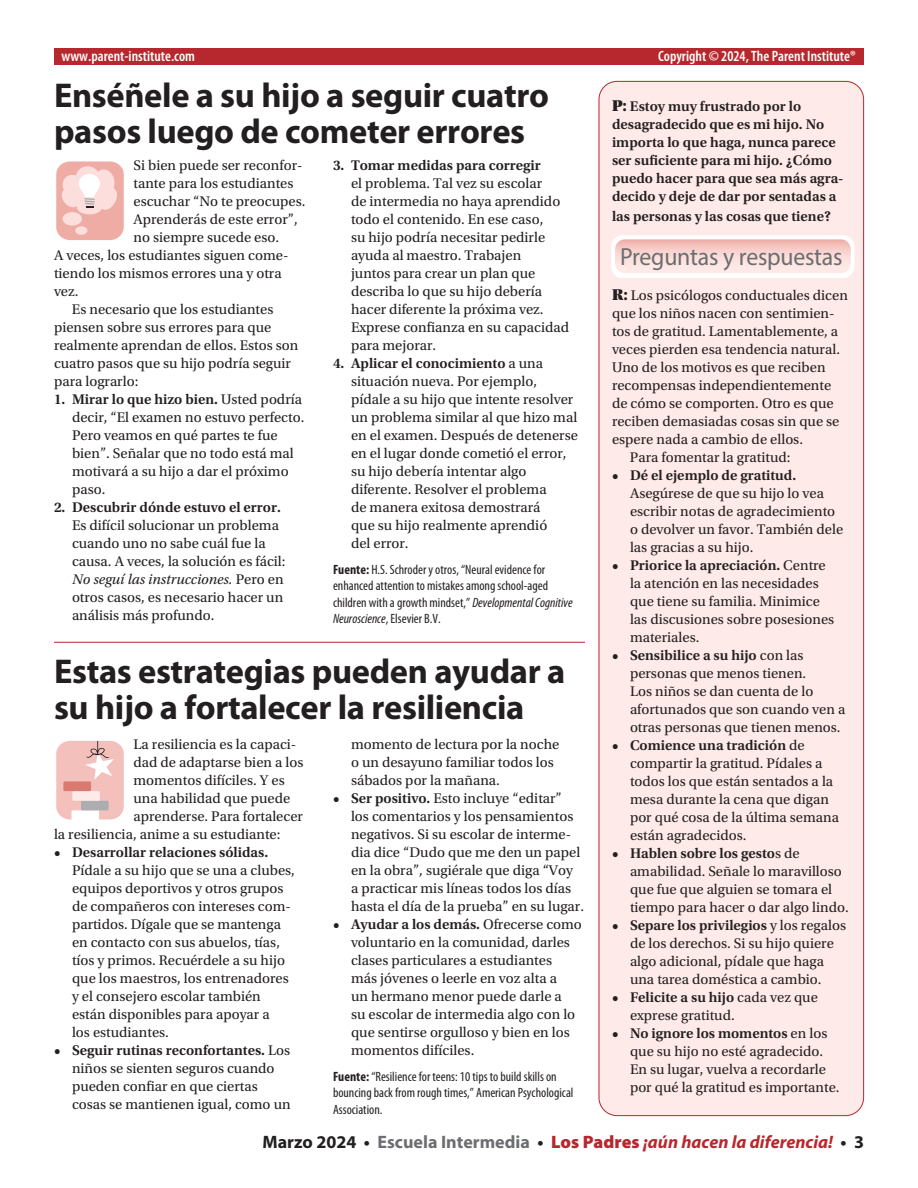
<style>
.page{position:relative;width:918px;height:1188px;background:#fff}
.page>*{position:absolute;margin:0;border:0;box-sizing:border-box;transform-origin:0 0}
.t1{font:700 34.5px/36px "Myriad Pro";letter-spacing:-.01em;color:#231f20}
.t2{font:24.75px "Block Berthold BQ";letter-spacing:-.01em;color:#6c6d70;scale:.96 1}
.t3{font:italic 700 18px "Myriad Pro";color:#b6282d}
.t4{font:600 condensed 15px "Myriad Pro";color:#fff}
.t5{font:14.7px/18px "Utopia Std";color:#231f20}
.t6{font:600 14.7px/18px "Utopia Std";color:#231f20}
.t7{font:condensed 13.5px/16.5px "Myriad Pro";color:#231f20}
.s1{font-weight:600}
.s2{font-style:italic}
.s3{font-weight:700}
.s4{font-family:"Utopia Std Black Headline";font-weight:400;font-size:16.5px}
.s5{font-family:"Utopia Std Black Headline";font-size:16.5px}
.s6{font-style:normal;color:#231f20}
.s7{font-style:normal;color:#6c6d70}
.s8{font-weight:900;font-style:normal}
</style>
<div class="page">
<svg style="left:56px;top:161px;width:68px;height:79px;background:#f3c6c1"></svg>
<svg style="left:56px;top:740px;width:68px;height:80px;background:#efc5c1"></svg>
<div style="left:54px;top:49px;width:810px;height:16px;background:#b6282d"></div>
<hr style="left:54px;top:642px;width:531px;height:1px;background:#b6282d">
<div style="left:599px;top:81px;width:265px;height:1035px;background:#feeae8;border-radius:18px"></div>
<div style="left:611px;top:235px;width:243px;height:43px;background:#fff"></div>
<img style="left:615px;top:239px;width:236px;height:34px">
<p class="t4" style="left:62px;top:46px;width:135px">www.parent-institute.com</p>
<p class="t4" style="left:658px;top:46px;width:199px">Copyright © 2024, The Parent Institute®</p>
<h1 class="t1" style="left:54px;top:76px;width:497px">Enséñele a su hijo a seguir cuatro pasos luego de cometer errores</h1>
<p class="t5" style="left:134px;top:157px;width:171px">Si bien puede ser reconfor-</p>
<p class="t5" style="left:134px;top:175px;width:161px">tante para los estudiantes</p>
<p class="t5" style="left:134px;top:193px;width:173px">escuchar “No te preocupes.</p>
<p class="t5" style="left:134px;top:211px;width:166px">Aprenderás de este error”,</p>
<p class="t5" style="left:134px;top:229px;width:147px">no siempre sucede eso.</p>
<p class="t5" style="left:54px;top:247px;width:236px">A veces, los estudiantes siguen come-</p>
<p class="t5" style="left:54px;top:265px;width:229px">tiendo los mismos errores una y otra</p>
<p class="t5" style="left:54px;top:283px;width:26px">vez.</p>
<p class="t5" style="left:72px;top:301px;width:203px">Es necesario que los estudiantes</p>
<p class="t5" style="left:54px;top:319px;width:219px">piensen sobre sus errores para que</p>
<p class="t5" style="left:54px;top:337px;width:246px">realmente aprendan de ellos. Estos son</p>
<p class="t5" style="left:54px;top:355px;width:239px">cuatro pasos que su hijo podría seguir</p>
<p class="t5" style="left:54px;top:373px;width:86px">para lograrlo:</p>
<p class="t5" style="left:72px;top:391px;width:234px;text-indent:-18px"><span class="s1">1. Mirar lo que hizo bien.</span> Usted podría decir, “El examen no estuvo perfecto.<br>Pero veamos en qué partes te fue bien”. Señalar que no todo está mal motivará a su hijo a dar el próximo paso.</p>
<p class="t6" style="left:54px;top:498px;width:228px">2. Descubrir dónde estuvo el error.</p>
<p class="t5" style="left:72px;top:517px;width:215px">Es difícil solucionar un problema cuando uno no sabe cuál fue la causa. A veces, la solución es fácil:<br><span class="s2">No seguí las instrucciones.</span> Pero en otros casos, es necesario hacer un análisis más profundo.</p>
<p class="t6" style="left:333px;top:156px;width:209px">3. Tomar medidas para corregir</p>
<p class="t5" style="left:351px;top:175px;width:220px">el problema. Tal vez su escolar<br>de intermedia no haya aprendido todo el contenido. En ese caso,<br>su hijo podría necesitar pedirle ayuda al maestro. Trabajen<br>juntos para crear un plan que describa lo que su hijo debería hacer diferente la próxima vez.<br>Exprese confianza en su capacidad para mejorar.</p>
<p class="t5" style="left:351px;top:355px;width:228px;text-indent:-18px"><span class="s1">4. Aplicar el conocimiento</span> a una situación nueva. Por ejemplo, pídale a su hijo que intente resolver un problema similar al que hizo mal en el examen. Después de detenerse en el lugar donde cometió el error, su hijo debería intentar algo diferente. Resolver el problema<br>de manera exitosa demostrará<br>que su hijo realmente aprendió<br>del error.</p>
<p class="t7" style="left:333px;top:561px;width:241px"><span class="s3">Fuente:</span> H.S. Schroder y otros, “Neural evidence for enhanced attention to mistakes among school-aged children with a growth mindset,” <span class="s2">Developmental Cognitive Neuroscience</span>, Elsevier B.V.</p>
<h1 class="t1" style="left:54px;top:652px;width:513px">Estas estrategias pueden ayudar a su hijo a fortalecer la resiliencia</h1>
<p class="t5" style="left:134px;top:736px;width:164px">La resiliencia es la capaci-</p>
<p class="t5" style="left:134px;top:754px;width:171px">dad de adaptarse bien a los</p>
<p class="t5" style="left:134px;top:772px;width:153px">momentos difíciles. Y es</p>
<p class="t5" style="left:134px;top:790px;width:158px">una habilidad que puede</p>
<p class="t5" style="left:134px;top:808px;width:171px">aprenderse. Para fortalecer</p>
<p class="t5" style="left:54px;top:826px;width:228px">la resiliencia, anime a su estudiante:</p>
<p class="t6" style="left:54px;top:844px;width:216px">• Desarrollar relaciones sólidas.</p>
<p class="t5" style="left:72px;top:862px;width:224px">Pídale a su hijo que se una a clubes, equipos deportivos y otros grupos de compañeros con intereses com&shy;partidos. Dígale que se mantenga en contacto con sus abuelos, tías, tíos y primos. Recuérdele a su hijo que los maestros, los entrenadores y el consejero escolar también están disponibles para apoyar a<br>los estudiantes.</p>
<p class="t5" style="left:72px;top:1042px;width:220px;text-indent:-18px"><span class="s1">• Seguir rutinas reconfortantes.</span> Los niños se sienten seguros cuando pueden confiar en que ciertas cosas se mantienen igual, como un</p>
<p class="t5" style="left:351px;top:736px;width:210px">momento de lectura por la noche o un desayuno familiar todos los sábados por la mañana.</p>
<p class="t5" style="left:351px;top:790px;width:235px;text-indent:-18px"><span class="s1">• Ser positivo.</span> Esto incluye “editar”<br>los comentarios y los pensamientos negativos. Si su escolar de interme&shy;dia dice “Dudo que me den un papel en la obra”, sugiérale que diga “Voy<br>a practicar mis líneas todos los días hasta el día de la prueba” en su lugar.</p>
<p class="t5" style="left:351px;top:916px;width:232px;text-indent:-18px"><span class="s1">• Ayudar a los demás.</span> Ofrecerse como voluntario en la comunidad, darles clases particulares a estudiantes<br>más jóvenes o leerle en voz alta a<br>un hermano menor puede darle a<br>su escolar de intermedia algo con lo que sentirse orgulloso y bien en los momentos difíciles.</p>
<p class="t7" style="left:333px;top:1068px;width:242px"><span class="s3">Fuente:</span> “Resilience for teens: 10 tips to build skills on bouncing back from rough times,” American Psychological<br>Association.</p>
<p class="t6" style="left:612px;top:98px;width:233px"><span class="s4">P:</span> Estoy muy frustrado por lo desagradecido que es mi hijo. No importa lo que haga, nunca parece ser suficiente para mi hijo. ¿Cómo puedo hacer para que sea más agra&shy;decido y deje de dar por sentadas a</p>
<p class="t6" style="left:612px;top:207px;width:221px">las personas y las cosas que tiene?</p>
<h2 class="t2" style="left:620px;top:241px;width:233px">Preguntas y respuestas</h2>
<p class="t5" style="left:612px;top:287px;width:237px"><span class="s5">R:</span> Los psicólogos conductuales dicen</p>
<p class="t5" style="left:612px;top:305px;width:224px">que los niños nacen con sentimien-</p>
<p class="t5" style="left:612px;top:323px;width:228px">tos de gratitud. Lamentablemente, a</p>
<p class="t5" style="left:612px;top:341px;width:230px">veces pierden esa tendencia natural.</p>
<p class="t5" style="left:612px;top:359px;width:215px">Uno de los motivos es que reciben</p>
<p class="t5" style="left:612px;top:377px;width:221px">recompensas independientemente</p>
<p class="t5" style="left:612px;top:395px;width:223px">de cómo se comporten. Otro es que</p>
<p class="t5" style="left:612px;top:413px;width:229px">reciben demasiadas cosas sin que se</p>
<p class="t5" style="left:612px;top:431px;width:193px">espere nada a cambio de ellos.</p>
<p class="t5" style="left:630px;top:449px;width:162px">Para fomentar la gratitud:</p>
<p class="t6" style="left:612px;top:467px;width:186px">• Dé el ejemplo de gratitud.</p>
<p class="t5" style="left:630px;top:485px;width:215px">Asegúrese de que su hijo lo vea escribir notas de agradecimiento o devolver un favor. También dele las gracias a su hijo.</p>
<p class="t5" style="left:630px;top:557px;width:206px;text-indent:-18px"><span class="s1">• Priorice la apreciación.</span> Centre la atención en las necesidades que tiene su familia. Minimice las discusiones sobre posesiones materiales.</p>
<p class="t5" style="left:630px;top:647px;width:217px;text-indent:-18px"><span class="s1">• Sensibilice a su hijo</span> con las personas que menos tienen.<br>Los niños se dan cuenta de lo afortunados que son cuando ven a otras personas que tienen menos.</p>
<p class="t5" style="left:630px;top:737px;width:211px;text-indent:-18px"><span class="s1">• Comience una tradición</span> de compartir la gratitud. Pídales a todos los que están sentados a la mesa durante la cena que digan por qué cosa de la última semana están agradecidos.</p>
<p class="t5" style="left:630px;top:845px;width:220px;text-indent:-18px"><span class="s1">• Hablen sobre los gesto</span>s de amabilidad. Señale lo maravilloso que fue que alguien se tomara el tiempo para hacer o dar algo lindo.</p>
<p class="t5" style="left:612px;top:917px;width:236px;text-align:center"><span class="s1">• Separe los privilegios</span> y los regalos de los derechos. Si su hijo quiere<br>algo adicional, pídale que haga<br>una tarea doméstica a cambio.</p>
<p class="t5" style="left:630px;top:989px;width:189px;text-indent:-18px"><span class="s1">• Felicite a su hijo</span> cada vez que exprese gratitud.</p>
<p class="t5" style="left:630px;top:1025px;width:211px;text-indent:-18px"><span class="s1">• No ignore los momentos</span> en los que su hijo no esté agradecido.<br>En su lugar, vuelva a recordarle por qué la gratitud es importante.</p>
<p class="t3" style="left:262px;top:1130px;width:603px"><span class="s6">Marzo 2024 •</span> <span class="s7">Escuela Intermedia</span> <span class="s6">•</span> <span class="s8">Los Padres</span> ¡aún hacen la diferencia! <span class="s6">• 3</span></p>
</div>
